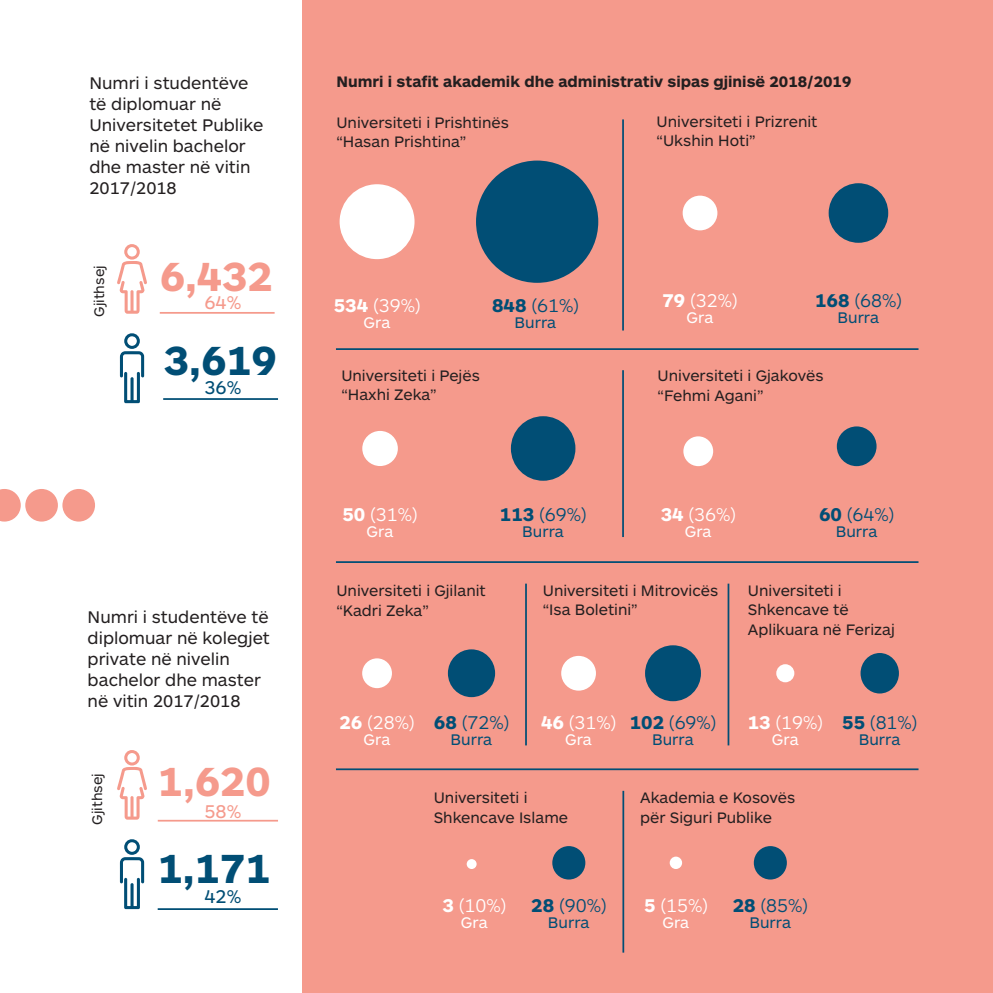
<style>
.page{position:relative;width:993px;height:993px;background:#fff}
.page>*{position:absolute;margin:0;border:0;box-sizing:border-box;transform-origin:0 0}
.t1{font:700 42.18px "ARS Maquette Pro";color:#f59a8c}
.t2{font:700 42.18px "ARS Maquette Pro";color:#014e75}
.t3{font:300 19.07px "ARS Maquette Pro";color:#014e75}
.t4{font:300 19.07px "ARS Maquette Pro";color:#fff}
.t5{font:19.07px "ARS Maquette Pro";color:#014e75}
.t6{font:19.07px "ARS Maquette Pro";color:#f59a8c}
.t7{font:17.5px/21px "ARS Maquette Pro";color:#231f20}
.t8{font:15.92px "ARS Maquette Pro";color:#014e75}
.t9{font:15.92px "ARS Maquette Pro";color:#fff}
.t10{font:15.75px/19.2px "ARS Maquette Pro";color:#231f20}
.t11{font:700 15.75px "ARS Maquette Pro";color:#231f20}
.t12{font:14.53px "ARS Maquette Pro";color:#231f20}
.s1{font-weight:700}
</style>
<div class="page">
<div style="left:303px;top:0;width:689px;height:992px;background:#f59a8c"></div>
<svg style="left:117px;top:244px;width:30px;height:69px"></svg>
<svg style="left:117px;top:750px;width:30px;height:69px"></svg>
<svg style="left:120px;top:333px;width:24px;height:70px"></svg>
<svg style="left:120px;top:839px;width:24px;height:69px"></svg>
<hr style="left:160px;top:312px;width:114px;height:1px;background:#f59a8c">
<hr style="left:163px;top:398px;width:115px;height:2px;background:#014e75">
<div style="left:476px;top:160px;width:122px;height:123px;background:#014e75;border-radius:50%"></div>
<div style="left:339px;top:184px;width:75px;height:75px;background:#fff;border-radius:50%"></div>
<div style="left:448px;top:649px;width:47px;height:48px;background:#014e75;border-radius:50%"></div>
<div style="left:552px;top:845px;width:33px;height:34px;background:#014e75;border-radius:50%"></div>
<div style="left:753px;top:845px;width:33px;height:34px;background:#014e75;border-radius:50%"></div>
<div style="left:362px;top:658px;width:30px;height:30px;background:#fff;border-radius:50%"></div>
<svg style="left:466px;top:858px;width:10px;height:10px"></svg>
<div style="left:669px;top:856px;width:13px;height:12px;background:#fff;border-radius:50%"></div>
<div style="left:836px;top:426px;width:40px;height:40px;background:#014e75;border-radius:50%"></div>
<div style="left:683px;top:436px;width:30px;height:30px;background:#fff;border-radius:50%"></div>
<div style="left:644px;top:645px;width:56px;height:56px;background:#014e75;border-radius:50%"></div>
<div style="left:860px;top:652px;width:38px;height:41px;background:#014e75;border-radius:50%"></div>
<div style="left:561px;top:655px;width:34px;height:35px;background:#fff;border-radius:50%"></div>
<div style="left:776px;top:664px;width:18px;height:18px;background:#fff;border-radius:50%"></div>
<div style="left:62px;top:489px;width:33px;height:32px;background:#f59a8c;border-radius:50%"></div>
<div style="left:25px;top:489px;width:33px;height:32px;background:#f59a8c;border-radius:50%"></div>
<svg style="left:0;top:489px;width:21px;height:32px"></svg>
<hr style="left:158px;top:819px;width:120px;height:2px;background:#f59a8c">
<hr style="left:158px;top:907px;width:120px;height:2px;background:#014e75">
<hr style="left:336px;top:348px;width:582px;height:2px;background:#014e75">
<hr style="left:336px;top:561px;width:582px;height:1px;background:#014e75">
<hr style="left:336px;top:768px;width:582px;height:2px;background:#014e75">
<hr style="left:622px;top:119px;width:1px;height:211px;background:#014e75">
<hr style="left:622px;top:370px;width:1px;height:167px;background:#014e75">
<hr style="left:525px;top:583px;width:1px;height:162px;background:#014e75">
<hr style="left:622px;top:790px;width:2px;height:162px;background:#014e75">
<hr style="left:727px;top:583px;width:2px;height:162px;background:#014e75">
<div style="left:828px;top:183px;width:59px;height:60px;background:#014e75;border-radius:50%"></div>
<div style="left:682px;top:195px;width:35px;height:35px;background:#fff;border-radius:50%"></div>
<div style="left:510px;top:416px;width:65px;height:64px;background:#014e75;border-radius:50%"></div>
<div style="left:362px;top:431px;width:36px;height:35px;background:#fff;border-radius:50%"></div>
<p class="t7" style="left:89px;top:72px;width:175px">Numri i studentëve të diplomuar në<br>Universitetet Publike në nivelin bachelor dhe master në vitin<br>2017/2018</p>
<p class="t11" style="left:336px;top:71px;width:516px">Numri i stafit akademik dhe administrativ sipas gjinisë 2018/2019</p>
<p class="t10" style="left:336px;top:112px;width:174px">Universiteti i Prishtinës “Hasan Prishtina”</p>
<p class="t10" style="left:656px;top:111px;width:162px">Universiteti i Prizrenit “Ukshin Hoti”</p>
<p class="t12" style="left:90px;top:316px;width:54px;rotate:-90deg">Gjithsej</p>
<h1 class="t1" style="left:160px;top:249px;width:114px">6,432</h1>
<p class="t6" style="left:204px;top:289px;width:38px">64%</p>
<p class="t3" style="left:492px;top:293px;width:88px"><span class="s1">848</span> (61%)</p>
<p class="t8" style="left:514px;top:312px;width:43px">Burra</p>
<p class="t4" style="left:333px;top:293px;width:88px"><span class="s1">534</span> (39%)</p>
<p class="t9" style="left:363px;top:312px;width:28px">Gra</p>
<h1 class="t2" style="left:164px;top:333px;width:114px">3,619</h1>
<p class="t5" style="left:204px;top:375px;width:38px">36%</p>
<p class="t10" style="left:341px;top:365px;width:140px">Universiteti i Pejës “Haxhi Zeka”</p>
<p class="t4" style="left:342px;top:502px;width:77px"><span class="s1">50</span> (31%)</p>
<p class="t9" style="left:366px;top:521px;width:28px">Gra</p>
<p class="t3" style="left:499px;top:502px;width:88px"><span class="s1">113</span> (69%)</p>
<p class="t8" style="left:522px;top:521px;width:43px">Burra</p>
<p class="t4" style="left:662px;top:288px;width:77px"><span class="s1">79</span> (32%)</p>
<p class="t9" style="left:686px;top:307px;width:28px">Gra</p>
<p class="t3" style="left:814px;top:288px;width:88px"><span class="s1">168</span> (68%)</p>
<p class="t8" style="left:837px;top:307px;width:43px">Burra</p>
<p class="t10" style="left:657px;top:365px;width:167px">Universiteti i Gjakovës “Fehmi Agani”</p>
<p class="t4" style="left:660px;top:502px;width:77px"><span class="s1">34</span> (36%)</p>
<p class="t9" style="left:684px;top:521px;width:28px">Gra</p>
<p class="t3" style="left:818px;top:502px;width:77px"><span class="s1">60</span> (64%)</p>
<p class="t8" style="left:835px;top:521px;width:43px">Burra</p>
<p class="t7" style="left:88px;top:605px;width:184px">Numri i studentëve të diplomuar në kolegjet private në nivelin bachelor dhe master në vitin 2017/2018</p>
<p class="t12" style="left:88px;top:824px;width:54px;rotate:-90deg">Gjithsej</p>
<h1 class="t1" style="left:158px;top:753px;width:114px">1,620</h1>
<h1 class="t2" style="left:158px;top:840px;width:114px">1,171</h1>
<p class="t5" style="left:204px;top:884px;width:38px">42%</p>
<p class="t6" style="left:204px;top:798px;width:38px">58%</p>
<p class="t10" style="left:336px;top:580px;width:151px">Universiteti i Gjilanit “Kadri Zeka”</p>
<p class="t10" style="left:542px;top:580px;width:177px">Universiteti i Mitrovicës “Isa Boletini”</p>
<p class="t10" style="left:747px;top:580px;width:148px">Universiteti i<br>Shkencave të<br>Aplikuara në Ferizaj</p>
<p class="t4" style="left:339px;top:710px;width:77px"><span class="s1">26</span> (28%)</p>
<p class="t9" style="left:363px;top:728px;width:28px">Gra</p>
<p class="t3" style="left:434px;top:710px;width:77px"><span class="s1">68</span> (72%)</p>
<p class="t8" style="left:450px;top:728px;width:43px">Burra</p>
<p class="t4" style="left:541px;top:710px;width:77px"><span class="s1">46</span> (31%)</p>
<p class="t9" style="left:565px;top:728px;width:28px">Gra</p>
<p class="t3" style="left:629px;top:710px;width:88px"><span class="s1">102</span> (69%)</p>
<p class="t8" style="left:652px;top:728px;width:43px">Burra</p>
<p class="t4" style="left:747px;top:710px;width:77px"><span class="s1">13</span> (19%)</p>
<p class="t9" style="left:771px;top:728px;width:28px">Gra</p>
<p class="t3" style="left:841px;top:710px;width:77px"><span class="s1">55</span> (81%)</p>
<p class="t8" style="left:858px;top:728px;width:43px">Burra</p>
<p class="t10" style="left:433px;top:787px;width:136px">Universiteti i<br>Shkencave Islame</p>
<p class="t10" style="left:640px;top:787px;width:157px">Akademia e Kosovës për Siguri Publike</p>
<p class="t4" style="left:442px;top:892px;width:65px"><span class="s1">3</span> (10%)</p>
<p class="t9" style="left:461px;top:911px;width:28px">Gra</p>
<p class="t3" style="left:531px;top:892px;width:77px"><span class="s1">28</span> (90%)</p>
<p class="t8" style="left:548px;top:911px;width:43px">Burra</p>
<p class="t4" style="left:644px;top:892px;width:65px"><span class="s1">5</span> (15%)</p>
<p class="t9" style="left:662px;top:911px;width:28px">Gra</p>
<p class="t3" style="left:732px;top:892px;width:77px"><span class="s1">28</span> (85%)</p>
<p class="t8" style="left:749px;top:911px;width:43px">Burra</p>
</div>
